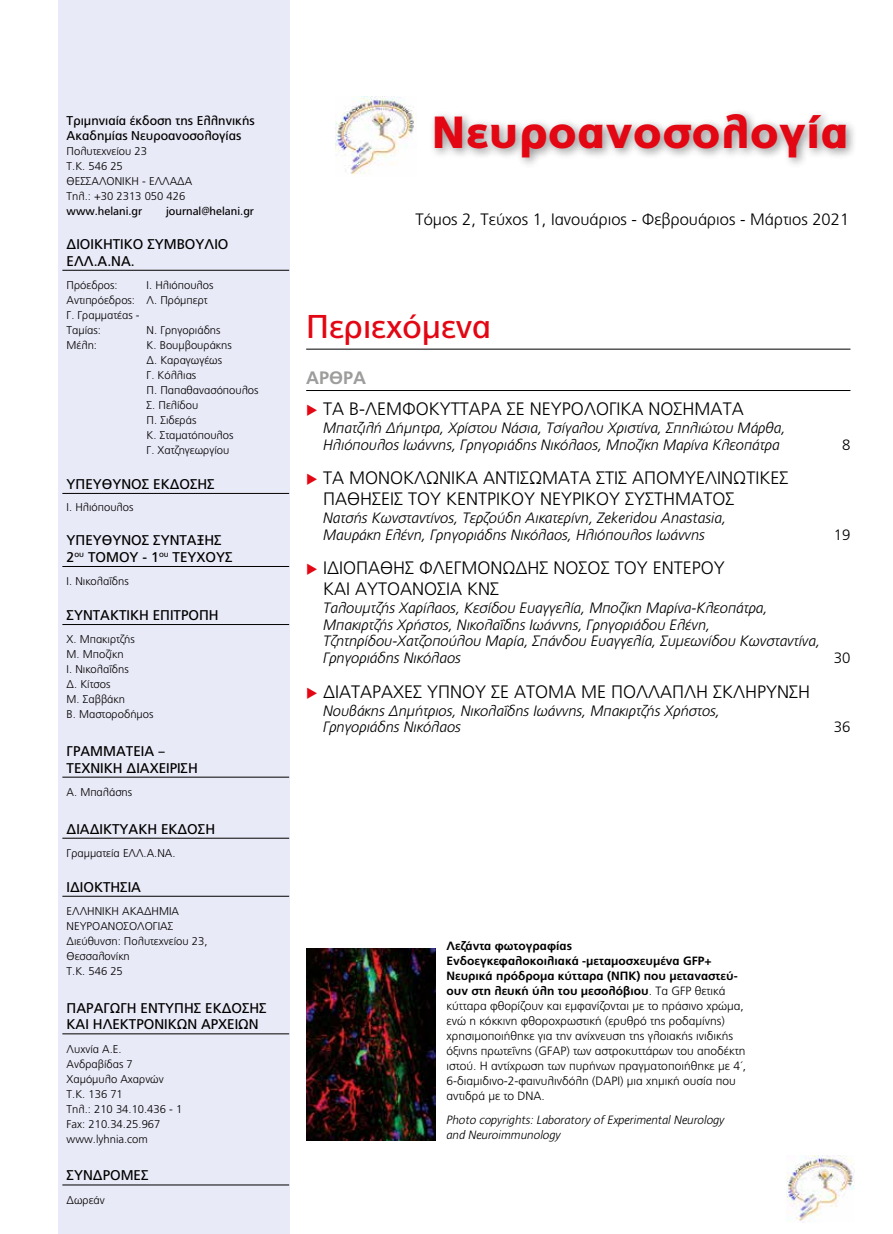
<style>
.page{position:relative;width:893px;height:1234px;background:#fff}
.page>*{position:absolute;margin:0;border:0;box-sizing:border-box;transform-origin:0 0}
.t1{font:900 45px "PF Catalog";color:#e30613}
.t2{font:33px "PF Catalog";color:#e30613}
.t3{font:300 18px/21px "PF Catalog";color:#000}
.t4{font:700 18px "PF Catalog";color:#9d9d9c}
.t5{font:300 16.5px "PF Catalog";color:#000}
.t6{font:italic 300 15px/16.5px "PF Catalog";color:#000}
.t7{font:300 15px "PF Catalog";color:#000}
.t8{font:14.1px/16.5px "PF Catalog";color:#000}
.t9{font:12.75px/15px "PF Catalog";color:#000}
.t10{font:300 12px/15px "PF Catalog";color:#000}
.t11{font:italic 300 12px/15px "PF Catalog";color:#000}
.t12{font:300 11.25px/15px "PF Catalog";color:#000}
.t13{font:11.25px "PF Catalog";color:#000}
.s1{color:#e30613}
.s2{font-weight:700}
</style>
<div class="page">
<img style="left:787px;top:1155px;width:67px;height:66px">
<div style="left:429px;top:108px;width:428px;height:61px;background:#000;opacity:.45"></div>
<img style="left:336px;top:96px;width:80px;height:79px">
<hr style="left:306px;top:390px;width:544px;height:1px;background:#000">
<hr style="left:306px;top:349px;width:544px;height:1px;background:#000">
<div style="left:58px;top:0;width:231px;height:1233px;background:#e9eaf7"></div>
<img style="left:306px;top:948px;width:129px;height:192px">
<hr style="left:62px;top:270px;width:227px;height:1px;background:#000">
<hr style="left:62px;top:493px;width:227px;height:1px;background:#000">
<hr style="left:62px;top:566px;width:227px;height:1px;background:#000">
<hr style="left:62px;top:624px;width:227px;height:1px;background:#000">
<hr style="left:62px;top:776px;width:227px;height:1px;background:#000">
<hr style="left:62px;top:837px;width:227px;height:1px;background:#000">
<hr style="left:62px;top:895px;width:227px;height:1px;background:#000">
<hr style="left:62px;top:1033px;width:227px;height:1px;background:#000">
<hr style="left:62px;top:1184px;width:227px;height:1px;background:#000">
<p class="t9" style="left:67px;top:113px;width:190px">Τριμηνιαία έκδοση της Ελληνικής<br>Ακαδημίας Νευροανοσολογίας</p>
<p class="t12" style="left:67px;top:143px;width:127px">Πολυτεχνείου 23<br>Τ.Κ. 546 25<br>ΘΕΣΣΑΛΟΝΙΚΗ - ΕΛΛΑΔΑ<br>Τηλ.: +30 2313 050 426</p>
<p class="t13" style="left:67px;top:204px;width:77px">www.helani.gr</p>
<p class="t13" style="left:166px;top:204px;width:89px">journal@helani.gr</p>
<p class="t8" style="left:67px;top:236px;width:163px">∆ΙΟΙΚΗΤΙΚΟ ΣΥΜΒΟΥΛΙΟ<br>ΕΛΛ.Α.ΝΑ.</p>
<p class="t12" style="left:67px;top:278px;width:68px">Πρόεδρος: Ι</p>
<p class="t12" style="left:67px;top:278px;width:148px;text-indent:82px">. Ηλιόπουλος<br>Αντιπρόεδρος: Λ. Πρόμπερτ<br>Γ. Γραμματέας -<br>Ταμίας:</p>
<p class="t12" style="left:147px;top:323px;width:75px">Ν. Γρηγοριάδης</p>
<p class="t12" style="left:67px;top:338px;width:32px">Μέλη:</p>
<p class="t12" style="left:147px;top:338px;width:113px">Κ. Βουμβουράκης<br>Δ. Καραγωγέως<br>Γ. Κόλλιας<br>Π. Παπαθανασόπουλος<br>Σ. Πελίδου<br>Π. Σιδεράς<br>Κ. Σταματόπουλος<br>Γ. Χατζηγεωργίου</p>
<p class="t8" style="left:67px;top:475px;width:150px">ΥΠΕΥΘΥΝΟΣ ΕΚΔΟΣΗΣ</p>
<p class="t12" style="left:67px;top:499px;width:68px">Ι. Ηλιόπουλος</p>
<p class="t8" style="left:67px;top:532px;width:167px">ΥΠΕΥΘΥΝΟΣ ΣΥΝΤΑΞΗΣ<br>2<sup>ου</sup> ΤΟΜΟΥ - 1<sup>ου</sup> ΤΕΥΧΟΥΣ</p>
<p class="t12" style="left:67px;top:574px;width:64px">Ι. Νικολαΐδης</p>
<p class="t8" style="left:67px;top:606px;width:154px">ΣΥΝΤΑΚΤΙΚΗ ΕΠΙΤΡΟΠΗ</p>
<p class="t12" style="left:67px;top:632px;width:88px">Χ. Μπακιρτζής<br>Μ. Μποζίκη<br>Ι. Νικολαΐδης<br>Δ. Κίτσος<br>Μ. Σαββάκη<br>Β. Μαστοροδήμος</p>
<p class="t8" style="left:67px;top:742px;width:133px">ΓΡΑΜΜΑΤΕΙΑ –<br>ΤΕΧΝΙΚΗ ΔΙΑΧΕΙΡΙΣΗ</p>
<p class="t12" style="left:67px;top:784px;width:67px">Α. Μπαλάσης</p>
<p class="t8" style="left:67px;top:820px;width:150px">ΔΙΑΔΙΚΤΥΑΚΗ ΕΚΔΟΣΗ</p>
<p class="t12" style="left:67px;top:845px;width:110px">Γραμματεία ΕΛΛ.Α.ΝΑ.</p>
<p class="t8" style="left:67px;top:878px;width:76px">ΙΔΙΟΚΤΗΣΙΑ</p>
<p class="t12" style="left:67px;top:903px;width:142px">ΕΛΛΗΝΙΚΗ ΑΚΑΔΗΜΙΑ<br>ΝΕΥΡΟΑΝΟΣΟΛΟΓΙΑΣ<br>Διεύθυνση: Πολυτεχνείου 23,<br>Θεσσαλονίκη<br>Τ.Κ. 546 25</p>
<p class="t8" style="left:67px;top:999px;width:202px">ΠΑΡΑΓΩΓΗ ΕΝΤΥΠΗΣ ΕΚΔΟΣΗΣ<br>KAI HΛΕΚΤΡΟΝΙΚΩΝ ΑΡΧΕΙΩΝ</p>
<p class="t12" style="left:67px;top:1041px;width:117px">Λυχνία Α.Ε.<br>Ανδραβίδας 7<br>Χαμόμυλο Αχαρνών<br>Τ.Κ. 136 71<br>Τηλ.: 210 34.10.436 - 1<br>Fax: 210.34.25.967 www.lyhnia.com</p>
<p class="t8" style="left:67px;top:1166px;width:83px">ΣΥΝ∆ΡΟΜΕΣ</p>
<p class="t12" style="left:67px;top:1192px;width:40px">Δωρεάν</p>
<h1 class="t1" style="left:432px;top:105px;width:419px">Nευροανοσολογία</h1>
<h3 class="t5" style="left:415px;top:210px;width:435px">Τόμος 2, Τεύχος 1, Ιανουάριος - Φεβρουάριος - Μάρτιος 2021</h3>
<h2 class="t2" style="left:306px;top:308px;width:187px">Περιεχόμενα</h2>
<h3 class="t4" style="left:306px;top:367px;width:62px">ΑΡΘΡΑ</h3>
<h3 class="t3" style="left:306px;top:399px;width:439px"><span class="s1">◆</span> ΤΑ Β-ΛΕΜΦΟΚΥΤΤΑΡΑ ΣΕ ΝΕΥΡΟΛΟΓΙΚΑ ΝΟΣΗΜΑΤΑ</h3>
<h3 class="t6" style="left:323px;top:420px;width:464px">Μπατζιλή Δήμητρα, Xρίστου Νάσια, Τσίγαλου Χριστίνα, Σπηλιώτου Μάρθα,<br>Ηλιόπουλος Ιωάννης, Γρηγοριάδης Νικόλαος, Μποζίκη Μαρίνα Κλεοπάτρα</h3>
<h3 class="t3" style="left:323px;top:468px;width:467px;text-indent:-17px"><span class="s1">◆</span> TA ΜΟΝΟΚΛΩΝΙΚΑ ΑΝΤΙΣΩΜΑΤΑ ΣΤΙΣ ΑΠΟΜΥΕΛΙΝΩΤΙΚΕΣ<br>ΠΑΘΗΣΕΙΣ ΤΟΥ ΚΕΝΤΡΙΚΟΥ ΝΕΥΡΙΚΟΥ ΣΥΣΤΗΜΑΤΟΣ</h3>
<h3 class="t6" style="left:323px;top:510px;width:404px">Νατσής Κωνσταντίνος, Τερζούδη Αικατερίνη, Zekeridou Anastasia,<br>Μαυράκη Ελένη, Γρηγοριάδης Νικόλαος, Ηλιόπουλος Ιωάννης</h3>
<h3 class="t3" style="left:323px;top:558px;width:403px;text-indent:-17px"><span class="s1">◆</span> ΙΔΙΟΠΑΘΗΣ ΦΛΕΓΜΟΝΩΔΗΣ ΝΟΣΟΣ ΤΟΥ ΕΝΤΕΡΟΥ<br>ΚΑΙ ΑΥΤΟΑΝΟΣΙΑ ΚΝΣ</h3>
<h3 class="t6" style="left:323px;top:600px;width:498px">Ταλουμτζής Χαρίλαoς, Κεσίδου Ευαγγελία, Μποζίκη Μαρίνα-Κλεοπάτρα, Μπακιρτζής Χρήστος, Νικολαΐδης Ιωάννης, Γρηγοριάδου Ελένη, Τζητηρίδου-Χατζοπούλου Μαρία, Σπάνδου Ευαγγελία, Συμεωνίδου Κωνσταντίνα, Γρηγοριάδης Νικόλαος</h3>
<h3 class="t3" style="left:306px;top:681px;width:506px"><span class="s1">◆</span> ΔΙΑΤΑΡΑΧΕΣ ΥΠΝΟΥ ΣΕ ΑΤΟΜΑ ΜΕ ΠΟΛΛΑΠΛΗ ΣΚΛΗΡΥΝΣΗ</h3>
<h3 class="t6" style="left:323px;top:702px;width:398px">Νουβάκης Δημήτριος, Νικολαΐδης Ιωάννης, Μπακιρτζής Χρήστος,<br>Γρηγοριάδης Νικόλαος</h3>
<h3 class="t7" style="left:842px;top:436px;width:10px">8</h3>
<h3 class="t7" style="left:834px;top:526px;width:18px">19</h3>
<h3 class="t7" style="left:834px;top:649px;width:18px">30</h3>
<h3 class="t7" style="left:834px;top:718px;width:18px">36</h3>
<p class="t10" style="left:446px;top:938px;width:301px"><span class="s2">Λεζάντα φωτογραφίας<br>Ενδοεγκεφαλοκοιλιακά -μεταμοσχευμένα GFP+ Νευρικά πρόδρομα κύτταρα (ΝΠΚ) που μεταναστεύ&shy;ουν στη λευκή ύλη του μεσολόβιου</span>. Τα GFP θετικά κύτταρα φθορίζουν και εμφανίζονται με το πράσινο χρώμα, ενώ η κόκκινη φθοροχρωστική (ερυθρό της ροδαμίνης) χρησιμοποιήθηκε για την ανίχνευση της γλοιακής ινιδικής όξινης πρωτεΐνης (GFAP) των αστροκυττάρων του αποδέκτη ιστού. Η αντίχρωση των πυρήνων πραγματοποιήθηκε με 4΄, 6-διαμιδινο-2-φαινυλινδόλη (DAPI) μια χημική ουσία που αντιδρά με το DNA.</p>
<p class="t11" style="left:446px;top:1112px;width:280px">Photo copyrights: Laboratory of Experimental Neurology and Neuroimmunology</p>
</div>
